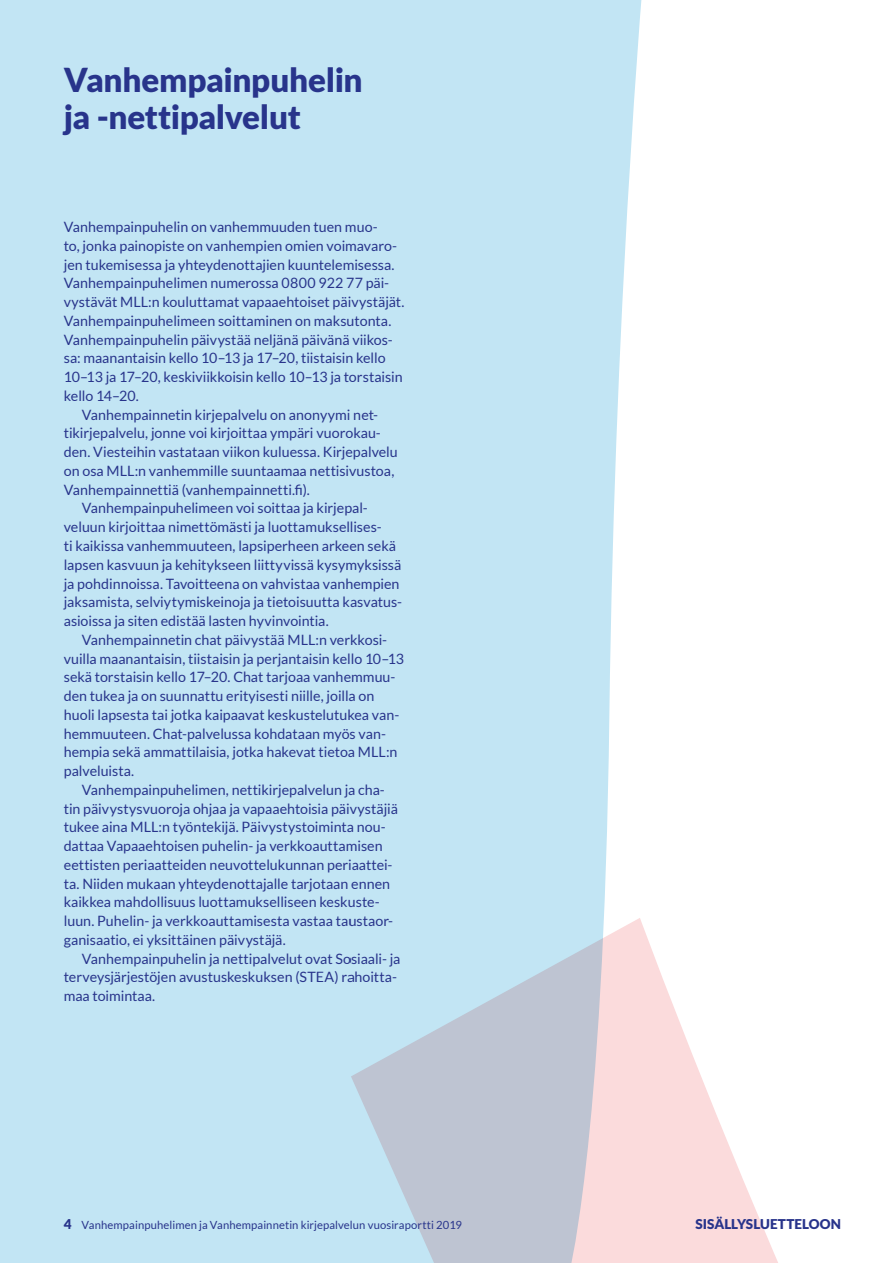
<style>
.page{position:relative;width:893px;height:1263px;background:#fff}
.page>*{position:absolute;margin:0;border:0;box-sizing:border-box;transform-origin:0 0}
.t1{font:900 33px/37.5px "Lato";letter-spacing:-.01em;color:#28348b}
.t2{font:14.25px "Lato";color:#28348b}
.t3{font:900 13.5px "Lato";letter-spacing:.005em;color:#28348b}
.t4{font:11.25px "Lato";letter-spacing:.01em;color:#28348b}
.s1{font-weight:900;font-size:13.5px}
</style>
<div class="page">
<div style="left:0;top:0;width:642px;height:1263px;background:#c2e5f4"></div>
<svg style="left:351px;top:918px;width:427px;height:345px"></svg>
<h1 class="t1" style="left:64px;top:60px;width:300px">Vanhempainpuhelin ja -nettipalvelut</h1>
<p class="t2" style="left:64px;top:219px;width:315px">Vanhempainpuhelin on vanhemmuuden tuen muo-</p>
<p class="t2" style="left:64px;top:238px;width:335px">to, jonka painopiste on vanhempien omien voimavaro-</p>
<p class="t2" style="left:64px;top:257px;width:332px">jen tukemisessa ja yhteydenottajien kuuntelemisessa.</p>
<p class="t2" style="left:64px;top:275px;width:327px">Vanhempainpuhelimen numerossa 0800 922 77 päi-</p>
<p class="t2" style="left:64px;top:294px;width:342px">vystävät MLL:n kouluttamat vapaaehtoiset päivystäjät.</p>
<p class="t2" style="left:64px;top:313px;width:329px">Vanhempainpuhelimeen soittaminen on maksutonta.</p>
<p class="t2" style="left:64px;top:332px;width:330px">Vanhempainpuhelin päivystää neljänä päivänä viikos-</p>
<p class="t2" style="left:64px;top:350px;width:323px">sa: maanantaisin kello 10–13 ja 17–20, tiistaisin kello</p>
<p class="t2" style="left:64px;top:369px;width:340px">10–13 ja 17–20, keskiviikkoisin kello 10–13 ja torstaisin</p>
<p class="t2" style="left:64px;top:388px;width:77px">kello 14–20.</p>
<p class="t2" style="left:82px;top:407px;width:298px">Vanhempainnetin kirjepalvelu on anonyymi net-</p>
<p class="t2" style="left:64px;top:425px;width:319px">tikirjepalvelu, jonne voi kirjoittaa ympäri vuorokau-</p>
<p class="t2" style="left:64px;top:444px;width:336px">den. Viesteihin vastataan viikon kuluessa. Kirjepalvelu</p>
<p class="t2" style="left:64px;top:463px;width:332px">on osa MLL:n vanhemmille suuntaamaa nettisivustoa,</p>
<p class="t2" style="left:64px;top:482px;width:248px">Vanhempainnettiä (vanhempainnetti.fi).</p>
<p class="t2" style="left:82px;top:500px;width:288px">Vanhempainpuhelimeen voi soittaa ja kirjepal-</p>
<p class="t2" style="left:64px;top:519px;width:319px">veluun kirjoittaa nimettömästi ja luottamuksellises-</p>
<p class="t2" style="left:64px;top:538px;width:334px">ti kaikissa vanhemmuuteen, lapsiperheen arkeen sekä</p>
<p class="t2" style="left:64px;top:557px;width:339px">lapsen kasvuun ja kehitykseen liittyvissä kysymyksissä</p>
<p class="t2" style="left:64px;top:575px;width:337px">ja pohdinnoissa. Tavoitteena on vahvistaa vanhempien</p>
<p class="t2" style="left:64px;top:594px;width:340px">jaksamista, selviytymiskeinoja ja tietoisuutta kasvatus-</p>
<p class="t2" style="left:64px;top:613px;width:266px">asioissa ja siten edistää lasten hyvinvointia.</p>
<p class="t2" style="left:82px;top:632px;width:307px">Vanhempainnetin chat päivystää MLL:n verkkosi-</p>
<p class="t2" style="left:64px;top:650px;width:342px">vuilla maanantaisin, tiistaisin ja perjantaisin kello 10–13</p>
<p class="t2" style="left:64px;top:669px;width:333px">sekä torstaisin kello 17–20. Chat tarjoaa vanhemmuu-</p>
<p class="t2" style="left:64px;top:688px;width:312px">den tukea ja on suunnattu erityisesti niille, joilla on</p>
<p class="t2" style="left:64px;top:707px;width:337px">huoli lapsesta tai jotka kaipaavat keskustelutukea van-</p>
<p class="t2" style="left:64px;top:725px;width:324px">hemmuuteen. Chat-palvelussa kohdataan myös van-</p>
<p class="t2" style="left:64px;top:744px;width:335px">hempia sekä ammattilaisia, jotka hakevat tietoa MLL:n</p>
<p class="t2" style="left:64px;top:763px;width:72px">palveluista.</p>
<p class="t2" style="left:82px;top:782px;width:305px">Vanhempainpuhelimen, nettikirjepalvelun ja cha-</p>
<p class="t2" style="left:64px;top:800px;width:336px">tin päivystysvuoroja ohjaa ja vapaaehtoisia päivystäjiä</p>
<p class="t2" style="left:64px;top:819px;width:323px">tukee aina MLL:n työntekijä. Päivystystoiminta nou-</p>
<p class="t2" style="left:64px;top:838px;width:320px">dattaa Vapaaehtoisen puhelin- ja verkkoauttamisen</p>
<p class="t2" style="left:64px;top:857px;width:330px">eettisten periaatteiden neuvottelukunnan periaattei-</p>
<p class="t2" style="left:64px;top:875px;width:328px">ta. Niiden mukaan yhteydenottajalle tarjotaan ennen</p>
<p class="t2" style="left:64px;top:894px;width:317px">kaikkea mahdollisuus luottamukselliseen keskuste-</p>
<p class="t2" style="left:64px;top:913px;width:331px">luun. Puhelin- ja verkkoauttamisesta vastaa taustaor-</p>
<p class="t2" style="left:64px;top:932px;width:223px">ganisaatio, ei yksittäinen päivystäjä.</p>
<p class="t2" style="left:82px;top:950px;width:320px">Vanhempainpuhelin ja nettipalvelut ovat Sosiaali- ja</p>
<p class="t2" style="left:64px;top:969px;width:335px">terveysjärjestöjen avustuskeskuksen (STEA) rahoitta-</p>
<p class="t2" style="left:64px;top:988px;width:93px">maa toimintaa.</p>
<p class="t4" style="left:64px;top:1218px;width:400px"><span class="s1">4</span> Vanhempainpuhelimen ja Vanhempainnetin kirjepalvelun vuosiraportti 2019</p>
<p class="t3" style="left:695px;top:1216px;width:147px">SISÄLLYSLUETTELOON</p>
</div>
